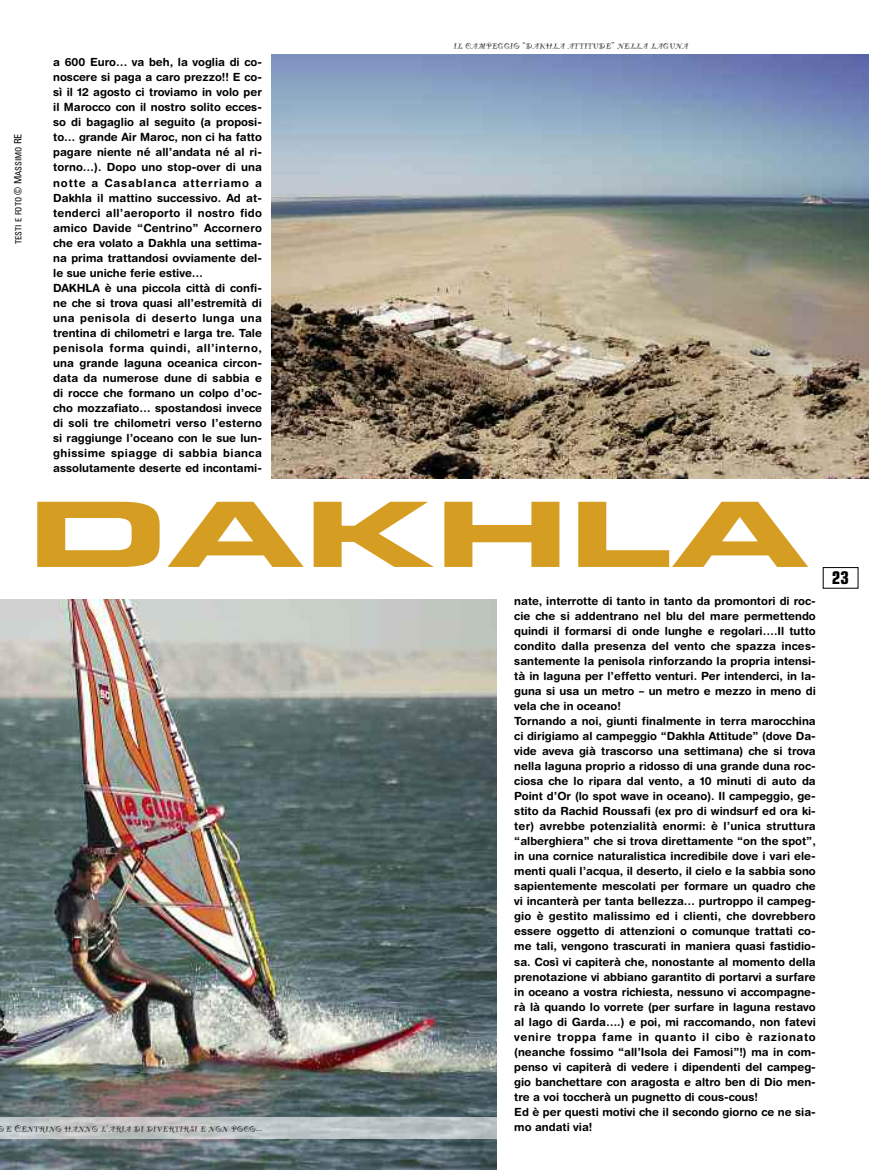
<style>
.page{position:relative;width:869px;height:1170px;background:#fff}
.page>*{position:absolute;margin:0;border:0;box-sizing:border-box;transform-origin:0 0}
.t1{font:90px "Eurostile Bold Extended Two";color:#d69d23;scale:1.4 1}
.t2{font:700 condensed 17.5px "Eurostile";color:#000}
.t3{font:700 11.25px/15px "Helvetica Rounded";color:#000}
.t4{font:8.5px "Party Let Plain";letter-spacing:.06em;color:#000}
.t5{font:condensed 8.5px "Univers";color:#000}
.s1{font-size:10px}
</style>
<div class="page">
<div style="left:822px;top:567px;width:35px;height:21px;border:1px solid #000"></div>
<img style="left:0;top:599px;width:496px;height:570px">
<img style="left:272px;top:54px;width:596px;height:424px">
<img style="left:0;top:1116px;width:496px;height:22px">
<p class="t5" style="left:15px;top:244px;width:112px;rotate:-90deg">TESTI E FOTO <span class="s1">© M</span>ASSIMO <span class="s1">RE</span></p>
<p class="t3" style="left:53px;top:56px;width:210px">a 600 Euro… va beh, la voglia di co&shy;noscere si paga a caro prezzo!! E co&shy;sì il 12 agosto ci troviamo in volo per il Marocco con il nostro solito ecces&shy;so di bagaglio al seguito (a proposi&shy;to… grande Air Maroc, non ci ha fatto pagare niente né all’andata né al ri&shy;torno…). Dopo uno stop-over di una notte a Casablanca atterriamo a Dakhla il mattino successivo. Ad at&shy;tenderci all’aeroporto il nostro fido amico Davide “Centrino” Accornero che era volato a Dakhla una settima&shy;na prima trattandosi ovviamente del&shy;le sue uniche ferie estive…<br>DAKHLA è una piccola città di confi&shy;ne che si trova quasi all’estremità di una penisola di deserto lunga una trentina di chilometri e larga tre. Tale penisola forma quindi, all’interno, una grande laguna oceanica circon&shy;data da numerose dune di sabbia e di rocce che formano un colpo d’oc&shy;cho mozzafiato… spostandosi invece di soli tre chilometri verso l’esterno si raggiunge l’oceano con le sue lun&shy;ghissime spiagge di sabbia bianca assolutamente deserte ed incontami-</p>
<p class="t4" style="left:453px;top:40px;width:236px">IL CAMPEGGIO <span class="s1">“</span>DAKHLA ATTITUDE<span class="s1">”</span> NELLA LAGUNA</p>
<h1 class="t1" style="left:27px;top:501px;width:559px">DAKHLA</h1>
<p class="t4" style="left:-3px;top:1122px;width:266px">O E <span class="s1">C</span>ENTRINO HANNO L<span class="s1">’</span>ARIA DI DIVERTIRSI E NON POCO<span class="s1">...</span></p>
<p class="t3" style="left:514px;top:595px;width:303px">nate, interrotte di tanto in tanto da promontori di roc&shy;cie che si addentrano nel blu del mare permettendo quindi il formarsi di onde lunghe e regolari….Il tutto condito dalla presenza del vento che spazza inces&shy;santemente la penisola rinforzando la propria intensi&shy;tà in laguna per l’effetto venturi. Per intenderci, in la&shy;guna si usa un metro – un metro e mezzo in meno di vela che in oceano!<br>Tornando a noi, giunti finalmente in terra marocchina ci dirigiamo al campeggio “Dakhla Attitude” (dove Da&shy;vide aveva già trascorso una settimana) che si trova nella laguna proprio a ridosso di una grande duna roc&shy;ciosa che lo ripara dal vento, a 10 minuti di auto da Point d’Or (lo spot wave in oceano). Il campeggio, ge&shy;stito da Rachid Roussafi (ex pro di windsurf ed ora ki&shy;ter) avrebbe potenzialità enormi: è l’unica struttura “alberghiera” che si trova direttamente “on the spot”, in una cornice naturalistica incredibile dove i vari ele&shy;menti quali l’acqua, il deserto, il cielo e la sabbia sono sapientemente mescolati per formare un quadro che vi incanterà per tanta bellezza… purtroppo il campeg&shy;gio è gestito malissimo ed i clienti, che dovrebbero essere oggetto di attenzioni o comunque trattati co&shy;me tali, vengono trascurati in maniera quasi fastidio&shy;sa. Così vi capiterà che, nonostante al momento della prenotazione vi abbiano garantito di portarvi a surfare in oceano a vostra richiesta, nessuno vi accompagne&shy;rà là quando lo vorrete (per surfare in laguna restavo al lago di Garda….) e poi, mi raccomando, non fatevi venire troppa fame in quanto il cibo è razionato (neanche fossimo “all’Isola dei Famosi”!) ma in com&shy;penso vi capiterà di vedere i dipendenti del campeg&shy;gio banchettare con aragosta e altro ben di Dio men&shy;tre a voi toccherà un pugnetto di cous-cous!<br>Ed è per questi motivi che il secondo giorno ce ne sia&shy;mo andati via!</p>
<h2 class="t2" style="left:831px;top:571px;width:19px">23</h2>
</div>
